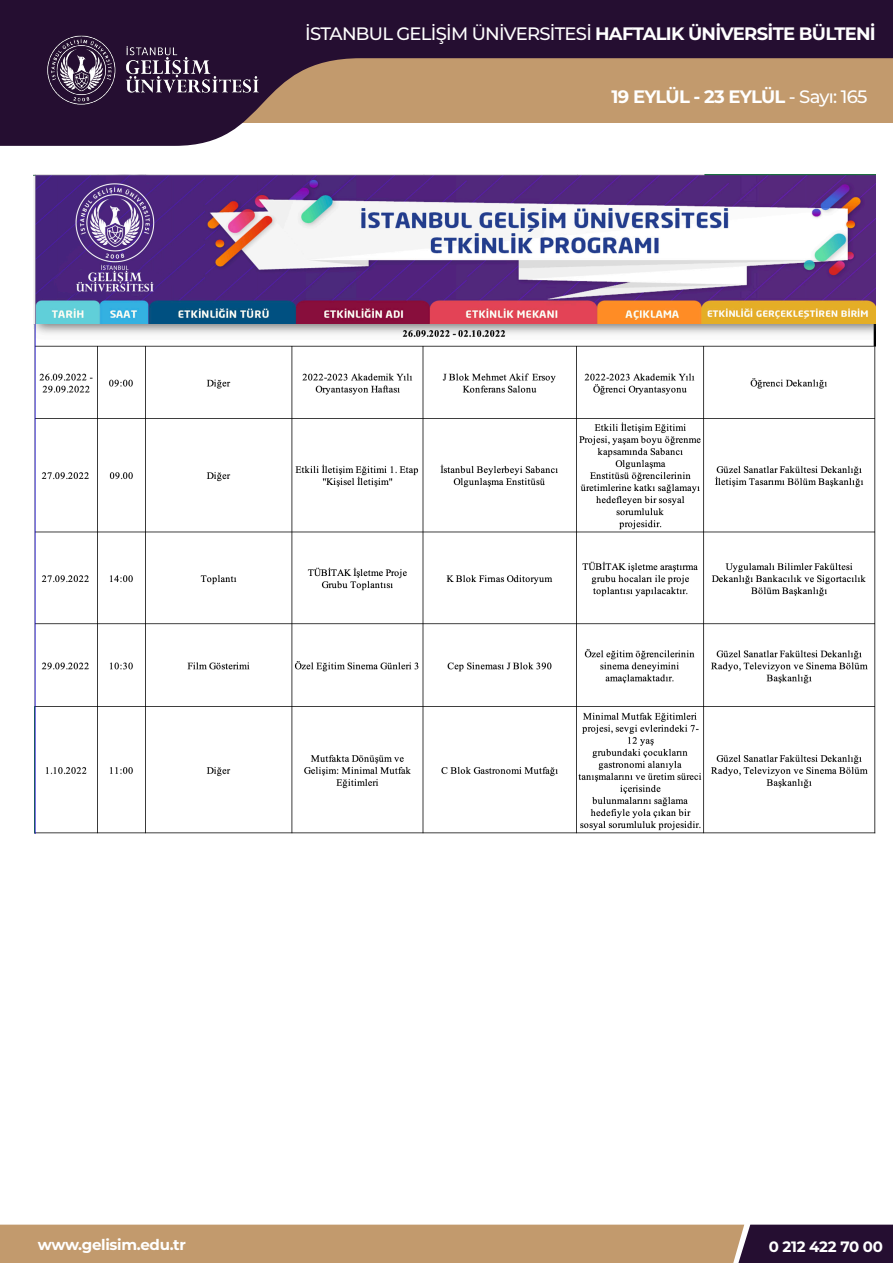
<style>
.page{position:relative;width:893px;height:1263px;background:#fff}
.page>*{position:absolute;margin:0;border:0;box-sizing:border-box;transform-origin:0 0}
.t1{font:500 18px "Montserrat";letter-spacing:-.04em;color:#fff}
.t2{font:700 18px "Montserrat";letter-spacing:-.045em;color:#fff}
.t3{font:700 15px "Montserrat";letter-spacing:-.02em;color:#fff}
.s1{font-weight:700}
.s2{font-weight:500}
</style>
<div class="page">
<hr style="left:892px;top:1209px;width:1px;height:54px;background:#c29a6d">
<svg style="left:0;top:0;width:893px;height:146px;background:#795f62"></svg>
<img style="left:44px;top:31px;width:218px;height:78px">
<svg style="left:0;top:1224px;width:893px;height:39px;background:#a98566"></svg>
<img style="left:33px;top:175px;width:842px;height:153px">
<img style="left:35px;top:325px;width:840px;height:509px">
<p class="t1" style="left:305px;top:21px;width:572px">İSTANBUL GELİŞİM ÜNİVERSİTESİ <span class="s1">HAFTALIK ÜNİVERSİTE BÜLTENİ</span></p>
<p class="t2" style="left:612px;top:84px;width:257px">19 EYLÜL - 23 EYLÜL <span class="s2">- Sayı: 165</span></p>
<p class="t3" style="left:38px;top:1234px;width:150px">www.gelisim.edu.tr</p>
<p class="t3" style="left:769px;top:1235px;width:116px">0 212 422 70 00</p>
</div>
